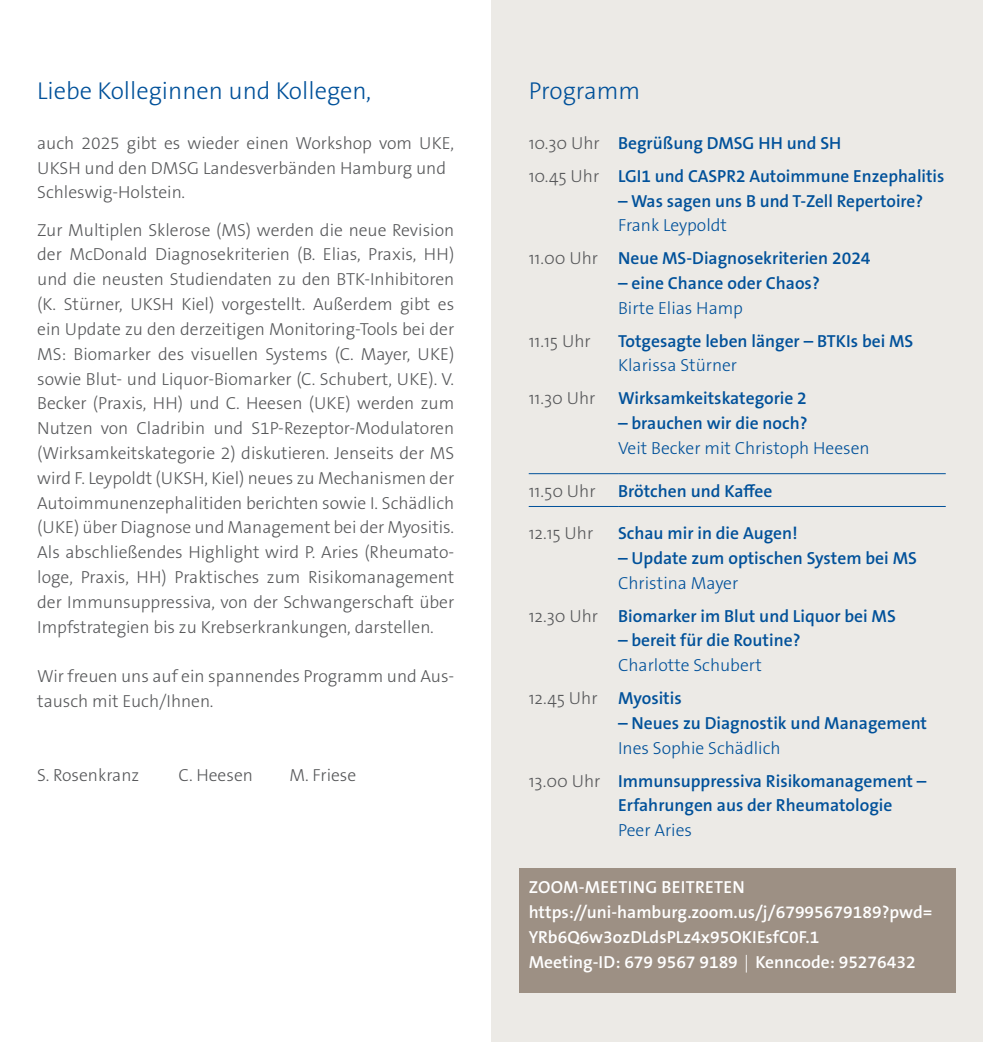
<style>
.page{position:relative;width:983px;height:1042px;background:#fff}
.page>*{position:absolute;margin:0;border:0;box-sizing:border-box;transform-origin:0 0}
.t1{font:300 24.5px "The Sans Os F";color:#01519a}
.t2{font:300 17.5px/24.8px "The Sans Os F";color:#57585a}
.t3{font:600 17.5px/32.7px "The Sans Os F";color:#01519a}
.t4{font:600 17.5px/24.8px "The Sans Os F";color:#fff}
.t5{font:300 17.5px/32.7px "The Sans Os F";color:#01519a}
.s1{font-weight:300;color:#57585a}
.s2{font-weight:300}
.s3{color:#57585a}
.s4{font-weight:600}
</style>
<div class="page">
<div style="left:491px;top:0;width:491px;height:1042px;background:#eceae6"></div>
<hr style="left:528px;top:473px;width:90px;height:1px;background:#01519a">
<hr style="left:618px;top:473px;width:327px;height:1px;background:#01519a">
<hr style="left:528px;top:506px;width:90px;height:1px;background:#01519a">
<hr style="left:618px;top:506px;width:327px;height:1px;background:#01519a">
<div style="left:518px;top:868px;width:437px;height:125px;background:#9d9084"></div>
<h1 class="t1" style="left:37px;top:75px;width:335px">Liebe Kolleginnen und Kollegen,</h1>
<p class="t2" style="left:37px;top:131px;width:418px">auch 2025 gibt es wieder einen Workshop vom UKE,<br>UKSH und den DMSG Landesverbänden Hamburg und<br>Schleswig-Holstein.</p>
<p class="t2" style="left:37px;top:217px;width:418px;text-align:justify">Zur Multiplen Sklerose (MS) werden die neue Revision der McDonald Diagnosekriterien (B. Elias, Praxis, HH) und die neusten Studiendaten zu den BTK-Inhibitoren (K. Stü rner, UKSH Kiel) vorgestellt. Außerdem gibt es ein Update zu den derzeitigen Monitoring-Tools bei der MS: Biomarker des visuellen Systems (C. Mayer, UKE) sowie Blut- und Liquor-Biomarker (C. Schubert, UKE). V.<br>Becker (Praxis, HH) und C. Heesen (UKE) werden zum Nutzen von Cladribin und S1P-Rezeptor-Modulatoren (Wirksamkeitskategorie 2) diskutieren. Jenseits der MS wird F. Leypoldt (UKSH, Kiel) neues zu Mechanismen der Autoimmunenzephalitiden berichten sowie I. Schädlich (UKE) ü ber Diagnose und Management bei der Myositis.<br>Als abschließendes Highlight wird P. Aries (Rheumato&shy;loge, Praxis, HH) Praktisches zum Risikomanagement der Immunsuppressiva, von der Schwangerschaft ü ber Impfstrategien bis zu Krebserkrankungen, darstellen.</p>
<p class="t2" style="left:37px;top:664px;width:418px">Wir freuen uns auf ein spannendes Programm und Aus&shy;tausch mit Euch/Ihnen.</p>
<p class="t2" style="left:37px;top:763px;width:103px">S. Rosenkranz</p>
<p class="t2" style="left:178px;top:763px;width:76px">C. Heesen</p>
<p class="t2" style="left:289px;top:763px;width:68px">M. Friese</p>
<h1 class="t1" style="left:528px;top:75px;width:113px">Programm</h1>
<p class="t3" style="left:528px;top:127px;width:417px"><span class="s1">10.30 Uhr</span> Begrüßung DMSG HH und SH<br><span class="s1">10.45 Uhr</span> LGI1 und CASPR2 Autoimmune Enzephalitis</p>
<p class="t3" style="left:618px;top:184px;width:306px">– Was sagen uns B und T-Zell Repertoire?</p>
<p class="t3" style="left:528px;top:209px;width:343px;text-indent:89px"><span class="s2">Frank Leypoldt<br></span><span class="s1">11.00 Uhr</span> Neue MS-Diagnosekriterien 2024</p>
<p class="t3" style="left:618px;top:267px;width:203px">– eine Chance oder Chaos?</p>
<p class="t5" style="left:618px;top:292px;width:126px">Birte Elias Hamp</p>
<p class="t2" style="left:528px;top:328px;width:63px">11.15 Uhr</p>
<p class="t3" style="left:618px;top:324px;width:297px">Totgesagte leben länger – BTKIs bei MS</p>
<p class="t5" style="left:618px;top:349px;width:120px">Klarissa Stürner</p>
<p class="t2" style="left:528px;top:386px;width:68px">11.30 Uhr</p>
<p class="t3" style="left:618px;top:382px;width:190px">Wirksamkeitskategorie 2</p>
<p class="t3" style="left:618px;top:407px;width:191px">– brauchen wir die noch?</p>
<p class="t5" style="left:618px;top:432px;width:253px">Veit Becker mit Christoph Heesen</p>
<p class="t2" style="left:528px;top:478px;width:68px">11.50 Uhr</p>
<p class="t3" style="left:618px;top:474px;width:156px">Brötchen und Kaffee</p>
<p class="t2" style="left:528px;top:521px;width:66px">12.15 Uhr</p>
<p class="t3" style="left:618px;top:517px;width:181px">Schau mir in die Augen!</p>
<p class="t3" style="left:618px;top:542px;width:300px">– Update zum optischen System bei MS</p>
<p class="t3" style="left:528px;top:567px;width:368px;text-indent:89px"><span class="s2">Christina Mayer<br></span><span class="s1">12.30 Uhr</span> Biomarker im Blut und Liquor bei MS</p>
<p class="t3" style="left:618px;top:624px;width:184px">– bereit für die Routine?</p>
<p class="t5" style="left:528px;top:649px;width:234px;text-indent:89px">Charlotte Schubert<br><span class="s3">12.45 Uhr</span> <span class="s4">Myositis</span></p>
<p class="t3" style="left:618px;top:707px;width:310px">– Neues zu Diagnostik und Management</p>
<p class="t3" style="left:528px;top:731px;width:399px;text-indent:89px"><span class="s2">Ines Sophie Schädlich<br></span><span class="s1">13.00 Uhr</span> Immunsuppressiva Risikomanagement –</p>
<p class="t3" style="left:618px;top:789px;width:276px">Erfahrungen aus der Rheumatologie</p>
<p class="t5" style="left:618px;top:814px;width:75px">Peer Aries</p>
<p class="t4" style="left:528px;top:875px;width:405px">ZOOM-MEETING BEITRETEN https://uni-hamburg.zoom.us/j/67995679189?pwd= YRb6Q6w3ozDLdsPLz4x95OKIEsfC0F.1<br>Meeting-ID: 679 9567 9189 Kenncode: 95276432</p>
</div>
